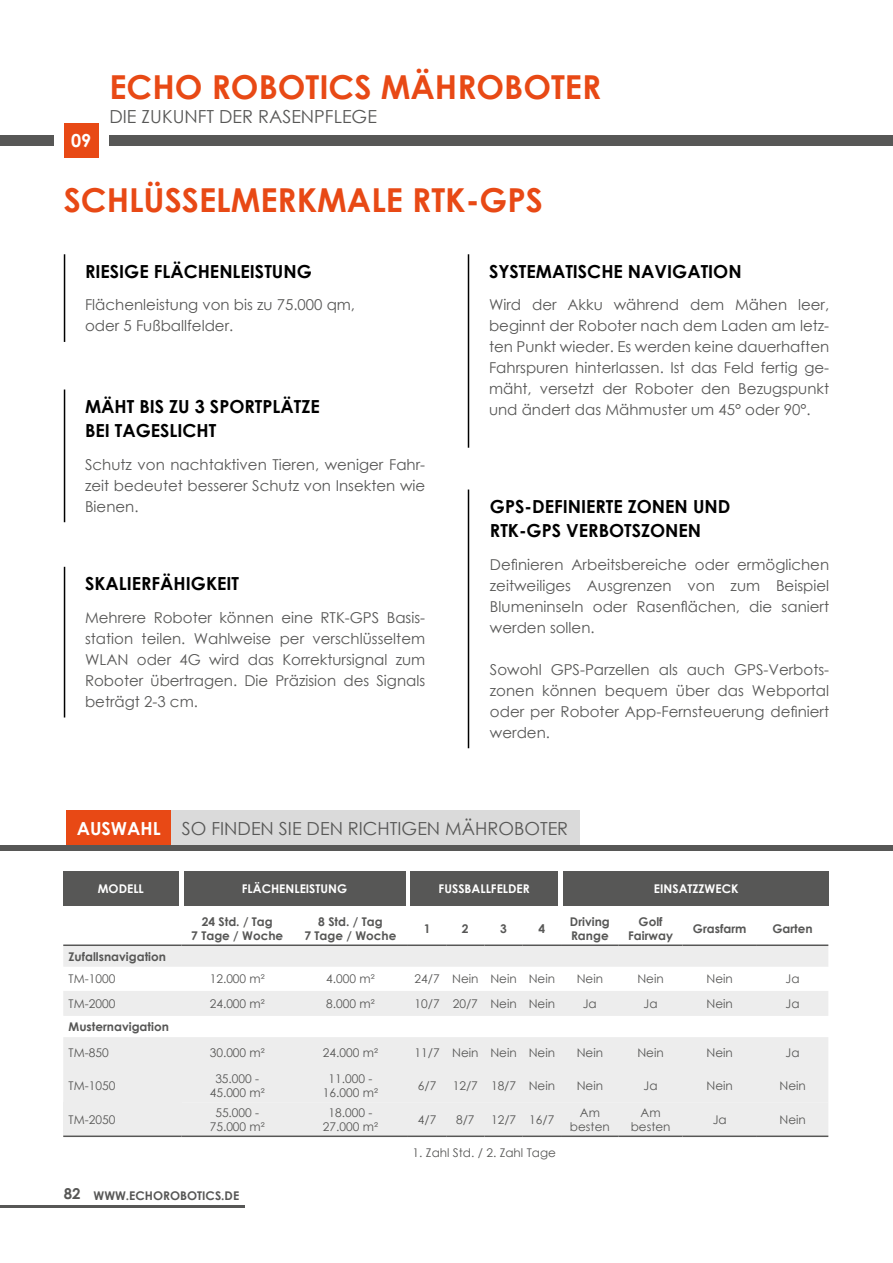
<style>
.page{position:relative;width:893px;height:1263px;background:#fff}
.page>*{position:absolute;margin:0;border:0;box-sizing:border-box;transform-origin:0 0}
.t1{font:700 33px "Century Gothic";color:#e84915}
.t2{font:700 18px/24px "Century Gothic";color:#000}
.t3{font:18px "Century Gothic";color:#575756}
.t4{font:700 18px "Century Gothic";color:#fff}
.t5{font:15px/21px "Century Gothic";color:#575756;text-align:justify}
.t6{font:700 15px "Century Gothic";color:#575756}
.t7{font:12px/14.4px "Century Gothic";color:#575756;text-align:center}
.t8{font:700 12px/14.4px "Century Gothic";color:#575756;text-align:center}
.t9{font:700 12px "Century Gothic";color:#fff}
.s1{font-weight:700;color:#fff}
</style>
<div class="page">
<hr style="left:0;top:1205px;width:245px;height:3px;background:#575756">
<div style="left:64px;top:123px;width:35px;height:35px;background:#e84915"></div>
<div style="left:109px;top:135px;width:784px;height:11px;background:#575756"></div>
<div style="left:0;top:135px;width:53px;height:11px;background:#575756"></div>
<svg style="left:63px;top:946px;width:765px;height:156px;fill:#ededed"></svg>
<div style="left:63px;top:1102px;width:119px;height:34px;background:#ededed"></div>
<div style="left:182px;top:1102px;width:646px;height:33px;background:#ededed"></div>
<hr style="left:63px;top:944px;width:119px;height:2px;background:#575756">
<hr style="left:182px;top:944px;width:111px;height:2px;background:#575756">
<hr style="left:293px;top:944px;width:115px;height:2px;background:#575756">
<hr style="left:408px;top:944px;width:38px;height:2px;background:#575756">
<hr style="left:446px;top:944px;width:38px;height:2px;background:#575756">
<hr style="left:484px;top:944px;width:39px;height:2px;background:#575756">
<hr style="left:523px;top:944px;width:38px;height:2px;background:#575756">
<hr style="left:561px;top:944px;width:58px;height:2px;background:#575756">
<hr style="left:619px;top:944px;width:63px;height:2px;background:#575756">
<hr style="left:682px;top:944px;width:75px;height:2px;background:#575756">
<hr style="left:757px;top:944px;width:71px;height:2px;background:#575756">
<hr style="left:63px;top:1135px;width:119px;height:2px;background:#575756">
<hr style="left:182px;top:1135px;width:111px;height:2px;background:#575756">
<hr style="left:293px;top:1135px;width:115px;height:2px;background:#575756">
<hr style="left:408px;top:1135px;width:38px;height:2px;background:#575756">
<hr style="left:446px;top:1135px;width:38px;height:2px;background:#575756">
<hr style="left:484px;top:1135px;width:39px;height:2px;background:#575756">
<hr style="left:523px;top:1135px;width:38px;height:2px;background:#575756">
<hr style="left:561px;top:1135px;width:58px;height:2px;background:#575756">
<hr style="left:619px;top:1135px;width:63px;height:2px;background:#575756">
<hr style="left:682px;top:1135px;width:75px;height:2px;background:#575756">
<hr style="left:757px;top:1135px;width:71px;height:2px;background:#575756">
<div style="left:411px;top:871px;width:147px;height:34px;background:#575756"></div>
<div style="left:184px;top:872px;width:221px;height:34px;background:#575756"></div>
<div style="left:63px;top:871px;width:115px;height:34px;background:#575756"></div>
<div style="left:0;top:845px;width:893px;height:5px;background:#575756"></div>
<div style="left:66px;top:810px;width:105px;height:35px;background:#e84915"></div>
<div style="left:171px;top:810px;width:408px;height:35px;background:#dadada"></div>
<div style="left:563px;top:872px;width:266px;height:34px;background:#575756"></div>
<hr style="left:64px;top:389px;width:1px;height:133px;background:#000">
<hr style="left:64px;top:254px;width:1px;height:88px;background:#000">
<hr style="left:468px;top:254px;width:1px;height:194px;background:#000">
<hr style="left:64px;top:567px;width:1px;height:150px;background:#000">
<hr style="left:468px;top:489px;width:1px;height:259px;background:#000">
<p class="t4" style="left:71px;top:127px;width:22px">09</p>
<h1 class="t1" style="left:109px;top:62px;width:493px">ECHO ROBOTICS MÄHROBOTER</h1>
<p class="t3" style="left:109px;top:104px;width:269px">DIE ZUKUNFT DER RASENPFLEGE</p>
<h1 class="t1" style="left:64px;top:175px;width:481px">SCHLÜSSELMERKMALE RTK-GPS</h1>
<p class="t2" style="left:85px;top:258px;width:228px">RIESIGE FLÄCHENLEISTUNG</p>
<p class="t2" style="left:489px;top:258px;width:254px">SYSTEMATISCHE NAVIGATION</p>
<p class="t5" style="left:85px;top:294px;width:272px">Flächenleistung von bis zu 75.000 qm, oder 5 Fußballfelder.</p>
<p class="t5" style="left:489px;top:294px;width:342px">Wird der Akku während dem Mähen leer, beginnt der Roboter nach dem Laden am letz&shy;ten Punkt wieder. Es werden keine dauerhaften Fahrspuren hinterlassen. Ist das Feld fertig ge&shy;mäht, versetzt der Roboter den Bezugspunkt und ändert das Mähmuster um 45° oder 90°.</p>
<p class="t2" style="left:85px;top:394px;width:236px">MÄHT BIS ZU 3 SPORTPLÄTZE<br>BEI TAGESLICHT</p>
<p class="t5" style="left:85px;top:453px;width:342px">Schutz von nachtaktiven Tieren, weniger Fahr&shy;zeit bedeutet besserer Schutz von Insekten wie Bienen.</p>
<p class="t2" style="left:85px;top:571px;width:156px">SKALIERFÄHIGKEIT</p>
<p class="t5" style="left:85px;top:607px;width:342px">Mehrere Roboter können eine RTK-GPS Basis&shy;station teilen. Wahlweise per verschlüsseltem WLAN oder 4G wird das Korrektursignal zum Roboter übertragen. Die Präzision des Signals beträgt 2-3 cm.</p>
<p class="t2" style="left:490px;top:494px;width:242px">GPS-DEFINIERTE ZONEN UND<br>RTK-GPS VERBOTSZONEN</p>
<p class="t5" style="left:490px;top:553px;width:341px">Definieren Arbeitsbereiche oder ermöglichen zeitweiliges Ausgrenzen von zum Beispiel Blumeninseln oder Rasenflächen, die saniert werden sollen.</p>
<p class="t5" style="left:490px;top:658px;width:341px">Sowohl GPS-Parzellen als auch GPS-Verbots&shy;zonen können bequem über das Webportal oder per Roboter App-Fernsteuerung definiert werden.</p>
<p class="t3" style="left:77px;top:815px;width:493px"><span class="s1">AUSWAHL</span> SO FINDEN SIE DEN RICHTIGEN MÄHROBOTER</p>
<p class="t9" style="left:98px;top:879px;width:48px">MODELL</p>
<p class="t9" style="left:242px;top:880px;width:107px">FLÄCHENLEISTUNG</p>
<p class="t9" style="left:439px;top:879px;width:93px">FUSSBALLFELDER</p>
<p class="t9" style="left:654px;top:880px;width:86px">EINSATZZWECK</p>
<p class="t8" style="left:191px;top:913px;width:93px">24 Std. / Tag<br>7 Tage / Woche</p>
<p class="t8" style="left:304px;top:913px;width:93px">8 Std. / Tag<br>7 Tage / Woche</p>
<p class="t8" style="left:424px;top:921px;width:8px">1</p>
<p class="t8" style="left:462px;top:921px;width:8px">2</p>
<p class="t8" style="left:500px;top:921px;width:8px">3</p>
<p class="t8" style="left:538px;top:921px;width:8px">4</p>
<p class="t8" style="left:570px;top:913px;width:41px;text-align:left">Driving<br>Range</p>
<p class="t8" style="left:628px;top:913px;width:46px">Golf<br>Fairway</p>
<p class="t8" style="left:693px;top:921px;width:55px">Grasfarm</p>
<p class="t8" style="left:772px;top:921px;width:42px">Garten</p>
<p class="t8" style="left:69px;top:948px;width:99px">Zufallsnavigation</p>
<p class="t7" style="left:69px;top:971px;width:48px">TM-1000</p>
<p class="t7" style="left:210px;top:971px;width:57px">12.000 m²</p>
<p class="t7" style="left:326px;top:971px;width:50px">4.000 m²</p>
<p class="t7" style="left:414px;top:971px;width:142px">24/7 Nein Nein Nein</p>
<p class="t7" style="left:577px;top:971px;width:28px">Nein</p>
<p class="t7" style="left:637px;top:971px;width:28px">Nein</p>
<p class="t7" style="left:706px;top:971px;width:28px">Nein</p>
<p class="t7" style="left:786px;top:971px;width:15px">Ja</p>
<p class="t7" style="left:69px;top:996px;width:48px">TM-2000</p>
<p class="t7" style="left:210px;top:996px;width:57px">24.000 m²</p>
<p class="t7" style="left:326px;top:996px;width:50px">8.000 m²</p>
<p class="t7" style="left:414px;top:996px;width:142px">10/7 20/7 Nein Nein</p>
<p class="t7" style="left:583px;top:996px;width:15px">Ja</p>
<p class="t7" style="left:644px;top:996px;width:15px">Ja</p>
<p class="t7" style="left:706px;top:996px;width:28px">Nein</p>
<p class="t7" style="left:786px;top:996px;width:15px">Ja</p>
<p class="t8" style="left:69px;top:1019px;width:102px">Musternavigation</p>
<p class="t7" style="left:69px;top:1045px;width:42px">TM-850</p>
<p class="t7" style="left:210px;top:1045px;width:57px">30.000 m²</p>
<p class="t7" style="left:323px;top:1045px;width:57px">24.000 m²</p>
<p class="t7" style="left:414px;top:1045px;width:142px">11/7 Nein Nein Nein</p>
<p class="t7" style="left:577px;top:1045px;width:28px">Nein</p>
<p class="t7" style="left:637px;top:1045px;width:28px">Nein</p>
<p class="t7" style="left:706px;top:1045px;width:28px">Nein</p>
<p class="t7" style="left:786px;top:1045px;width:15px">Ja</p>
<p class="t7" style="left:69px;top:1078px;width:48px">TM-1050</p>
<p class="t7" style="left:210px;top:1071px;width:57px">35.000 -<br>45.000 m²</p>
<p class="t7" style="left:323px;top:1071px;width:57px">11.000 -<br>16.000 m²</p>
<p class="t7" style="left:418px;top:1078px;width:20px">6/7</p>
<p class="t7" style="left:453px;top:1078px;width:104px">12/7 18/7 Nein</p>
<p class="t7" style="left:577px;top:1078px;width:28px">Nein</p>
<p class="t7" style="left:644px;top:1078px;width:15px">Ja</p>
<p class="t7" style="left:706px;top:1078px;width:28px">Nein</p>
<p class="t7" style="left:779px;top:1078px;width:28px">Nein</p>
<p class="t7" style="left:69px;top:1112px;width:48px">TM-2050</p>
<p class="t7" style="left:210px;top:1105px;width:57px">55.000 -<br>75.000 m²</p>
<p class="t7" style="left:323px;top:1105px;width:57px">18.000 -<br>27.000 m²</p>
<p class="t7" style="left:418px;top:1112px;width:20px">4/7</p>
<p class="t7" style="left:456px;top:1112px;width:20px">8/7</p>
<p class="t7" style="left:491px;top:1112px;width:65px">12/7 16/7</p>
<p class="t7" style="left:570px;top:1105px;width:41px">Am besten</p>
<p class="t7" style="left:631px;top:1105px;width:41px">Am besten</p>
<p class="t7" style="left:713px;top:1112px;width:15px">Ja</p>
<p class="t7" style="left:779px;top:1112px;width:28px">Nein</p>
<p class="t6" style="left:64px;top:1182px;width:18px">82</p>
<p class="t8" style="left:94px;top:1187px;width:147px">WWW.ECHOROBOTICS.DE</p>
<p class="t7" style="left:413px;top:1145px;width:145px">1. Zahl Std. / 2. Zahl Tage</p>
</div>
